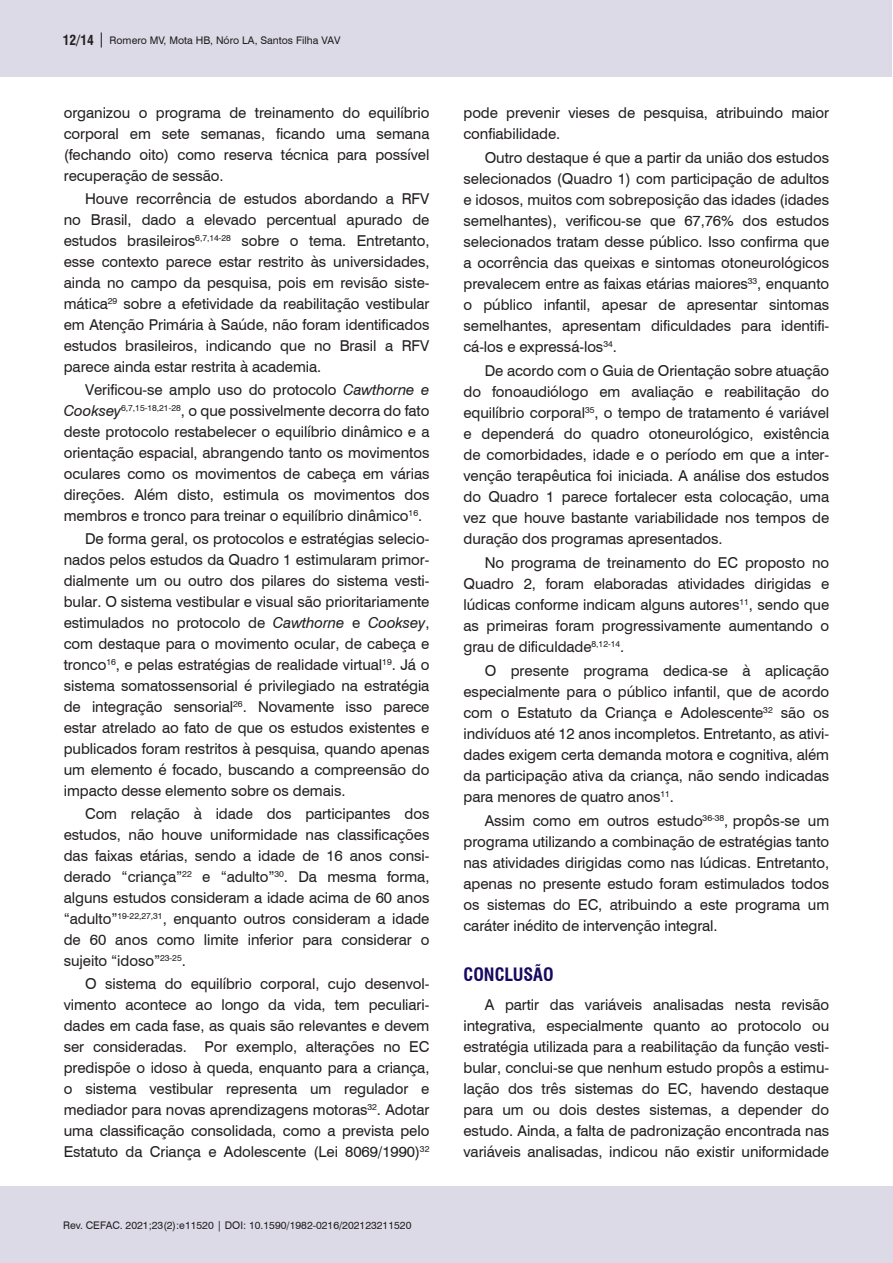
<style>
.page{position:relative;width:893px;height:1263px;background:#fff}
.page>*{position:absolute;margin:0;border:0;box-sizing:border-box;transform-origin:0 0}
.Nivel_1{font:700 condensed 18px "Swiss 721 BT";color:#18085f}
.Corpo_do_texto{font:15px/21px "Swiss 721 BT";letter-spacing:-.005em;color:#231f20;text-align:justify}
.t1{font:10.5px "Swiss 721 BT";color:#231f20}
.s1{font-weight:700;font-stretch:condensed;font-size:13.5px}
.s2{font-size:15px}
.s3{font-style:italic}
</style>
<div class="page">
<div style="left:0;top:1186px;width:892px;height:77px;background:#dcdae7"></div>
<div style="left:0;top:0;width:892px;height:77px;background:#dcdae7"></div>
<p class="t1" style="left:63px;top:34px;width:279px"><span class="s1">12/14</span> <span class="s2">|</span> Romero MV, Mota HB, Nóro LA, Santos Filha VAV</p>
<p class="Corpo_do_texto" style="left:64px;top:102px;width:367px">organizou o programa de treinamento do equilíbrio corporal em sete semanas, ficando uma semana (fechando oito) como reserva técnica para possível recuperação de sessão.</p>
<p class="Corpo_do_texto" style="left:64px;top:188px;width:367px;text-indent:21px">Houve recorrência de estudos abordando a RFV no Brasil, dado a elevado percentual apurado de estudos brasileiros<sup>6,7,14-28</sup> sobre o tema. Entretanto, esse contexto parece estar restrito às universidades, ainda no campo da pesquisa, pois em revisão siste&shy;mática<sup>29</sup> sobre a efetividade da reabilitação vestibular em Atenção Primária à Saúde, não foram identificados estudos brasileiros, indicando que no Brasil a RFV parece ainda estar restrita à academia.</p>
<p class="Corpo_do_texto" style="left:64px;top:379px;width:367px;text-indent:21px">Verificou-se amplo uso do protocolo <span class="s3">Cawthorne e Cooksey</span><sup>6,7,15-18,21-28</sup>, o que possivelmente decorra do fato deste protocolo restabelecer o equilíbrio dinâmico e a orientação espacial, abrangendo tanto os movimentos oculares como os movimentos de cabeça em várias direções. Além disto, estimula os movimentos dos membros e tronco para treinar o equilíbrio dinâmico<sup>16</sup>.</p>
<p class="Corpo_do_texto" style="left:64px;top:528px;width:367px;text-indent:21px">De forma geral, os protocolos e estratégias selecio&shy;nados pelos estudos da Quadro 1 estimularam primor&shy;dialmente um ou outro dos pilares do sistema vesti&shy;bular. O sistema vestibular e visual são prioritariamente estimulados no protocolo de <span class="s3">Cawthorne</span> e <span class="s3">Cooksey</span>, com destaque para o movimento ocular, de cabeça e tronco<sup>16</sup>, e pelas estratégias de realidade virtual<sup>19</sup>. Já o sistema somatossensorial é privilegiado na estratégia de integração sensorial<sup>26</sup>. Novamente isso parece estar atrelado ao fato de que os estudos existentes e publicados foram restritos à pesquisa, quando apenas um elemento é focado, buscando a compreensão do impacto desse elemento sobre os demais.</p>
<p class="Corpo_do_texto" style="left:64px;top:803px;width:367px;text-indent:21px">Com relação à idade dos participantes dos estudos, não houve uniformidade nas classificações das faixas etárias, sendo a idade de 16 anos consi&shy;derado “criança”<sup>22</sup> e “adulto”<sup>30</sup>. Da mesma forma, alguns estudos consideram a idade acima de 60 anos “adulto”<sup>19-22,27,31</sup>, enquanto outros consideram a idade de 60 anos como limite inferior para considerar o sujeito “idoso”<sup>23-25</sup>.</p>
<p class="Corpo_do_texto" style="left:64px;top:973px;width:367px;text-indent:21px">O sistema do equilíbrio corporal, cujo desenvol&shy;vimento acontece ao longo da vida, tem peculiari&shy;dades em cada fase, as quais são relevantes e devem ser consideradas. Por exemplo, alterações no EC predispõe o idoso à queda, enquanto para a criança, o sistema vestibular representa um regulador e mediador para novas aprendizagens motoras<sup>32</sup>. Adotar uma classificação consolidada, como a prevista pelo Estatuto da Criança e Adolescente (Lei 8069/1990)<sup>32</sup></p>
<p class="t1" style="left:63px;top:1218px;width:350px">Rev. CEFAC. 2021;23(2):e11520 | DOI: 10.1590/1982-0216/202123211520</p>
<p class="Corpo_do_texto" style="left:463px;top:102px;width:367px">pode prevenir vieses de pesquisa, atribuindo maior confiabilidade.</p>
<p class="Corpo_do_texto" style="left:463px;top:147px;width:367px;text-indent:21px">Outro destaque é que a partir da união dos estudos selecionados (Quadro 1) com participação de adultos e idosos, muitos com sobreposição das idades (idades semelhantes), verificou-se que 67,76% dos estudos selecionados tratam desse público. Isso confirma que a ocorrência das queixas e sintomas otoneurológicos prevalecem entre as faixas etárias maiores<sup>33</sup>, enquanto o público infantil, apesar de apresentar sintomas semelhantes, apresentam dificuldades para identifi&shy;cá-los e expressá-los<sup>34</sup>.</p>
<p class="Corpo_do_texto" style="left:463px;top:360px;width:367px;text-indent:21px">De acordo com o Guia de Orientação sobre atuação do fonoaudiólogo em avaliação e reabilitação do equilíbrio corporal<sup>35</sup>, o tempo de tratamento é variável e dependerá do quadro otoneurológico, existência de comorbidades, idade e o período em que a inter&shy;venção terapêutica foi iniciada. A análise dos estudos do Quadro 1 parece fortalecer esta colocação, uma vez que houve bastante variabilidade nos tempos de duração dos programas apresentados.</p>
<p class="Corpo_do_texto" style="left:463px;top:552px;width:367px;text-indent:21px">No programa de treinamento do EC proposto no Quadro 2, foram elaboradas atividades dirigidas e lúdicas conforme indicam alguns autores<sup>11</sup>, sendo que as primeiras foram progressivamente aumentando o grau de dificuldade<sup>8,12-14</sup>.</p>
<p class="Corpo_do_texto" style="left:463px;top:660px;width:367px;text-indent:21px">O presente programa dedica-se à aplicação especialmente para o público infantil, que de acordo com o Estatuto da Criança e Adolescente<sup>32</sup> são os indivíduos até 12 anos incompletos. Entretanto, as ativi&shy;dades exigem certa demanda motora e cognitiva, além da participação ativa da criança, não sendo indicadas para menores de quatro anos<sup>11</sup>.</p>
<p class="Corpo_do_texto" style="left:463px;top:810px;width:367px;text-indent:21px">Assim como em outros estudo<sup>36-38</sup>, propôs-se um programa utilizando a combinação de estratégias tanto nas atividades dirigidas como nas lúdicas. Entretanto, apenas no presente estudo foram estimulados todos os sistemas do EC, atribuindo a este programa um caráter inédito de intervenção integral.</p>
<p class="Nivel_1" style="left:463px;top:964px;width:92px">CONCLUSÃO</p>
<p class="Corpo_do_texto" style="left:463px;top:994px;width:367px;text-indent:21px">A partir das variáveis analisadas nesta revisão integrativa, especialmente quanto ao protocolo ou estratégia utilizada para a reabilitação da função vesti&shy;bular, conclui-se que nenhum estudo propôs a estimu&shy;lação dos três sistemas do EC, havendo destaque para um ou dois destes sistemas, a depender do estudo. Ainda, a falta de padronização encontrada nas variáveis analisadas, indicou não existir uniformidade</p>
</div>
